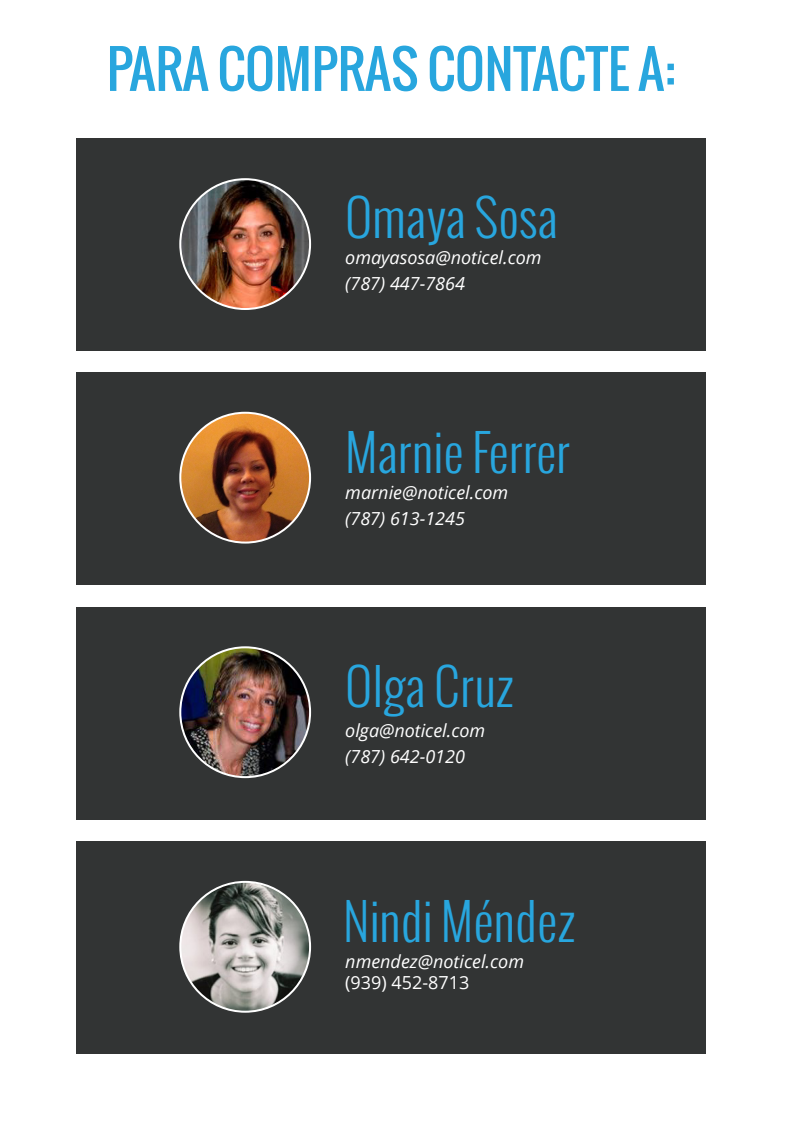
<style>
.page{position:relative;width:792px;height:1138px;background:#fff}
.page>*{position:absolute;margin:0;border:0;box-sizing:border-box;transform-origin:0 0}
.t1{font:51.3px "Oswald";color:#28a6de}
.t2{font:300 50px "Oswald";color:#28a6de}
.t3{font:italic 18px/26px "Open Sans";color:#fff}
.t4{font:18px "Open Sans";color:#fff}
</style>
<div class="page">
<div style="left:76px;top:841px;width:630px;height:212px;background:#323434"></div>
<img style="left:180px;top:882px;width:130px;height:129px;border-radius:65px">
<div style="left:76px;top:138px;width:630px;height:212px;background:#323434"></div>
<img style="left:180px;top:179px;width:130px;height:130px;border-radius:65px">
<div style="left:76px;top:607px;width:630px;height:212px;background:#323434"></div>
<img style="left:180px;top:647px;width:130px;height:130px;border-radius:65px">
<div style="left:76px;top:372px;width:630px;height:212px;background:#323434"></div>
<img style="left:180px;top:413px;width:130px;height:129px;border-radius:65px">
<h1 class="t1" style="left:107px;top:30px;width:570px">PARA COMPRAS CONTACTE A:</h1>
<h2 class="t2" style="left:345px;top:183px;width:214px">Omaya Sosa</h2>
<p class="t3" style="left:345px;top:244px;width:198px">omayasosa@noticel.com (787) 447-7864</p>
<h2 class="t2" style="left:345px;top:418px;width:227px">Marnie Ferrer</h2>
<p class="t3" style="left:345px;top:478px;width:164px">marnie@noticel.com (787) 613-1245</p>
<h2 class="t2" style="left:345px;top:652px;width:170px">Olga Cruz</h2>
<p class="t3" style="left:345px;top:717px;width:141px">olga@noticel.com (787) 642-0120</p>
<h2 class="t2" style="left:343px;top:887px;width:234px">Nindi Méndez</h2>
<p class="t3" style="left:345px;top:947px;width:180px">nmendez@noticel.com</p>
<p class="t4" style="left:345px;top:970px;width:126px">(939) 452-8713</p>
</div>
